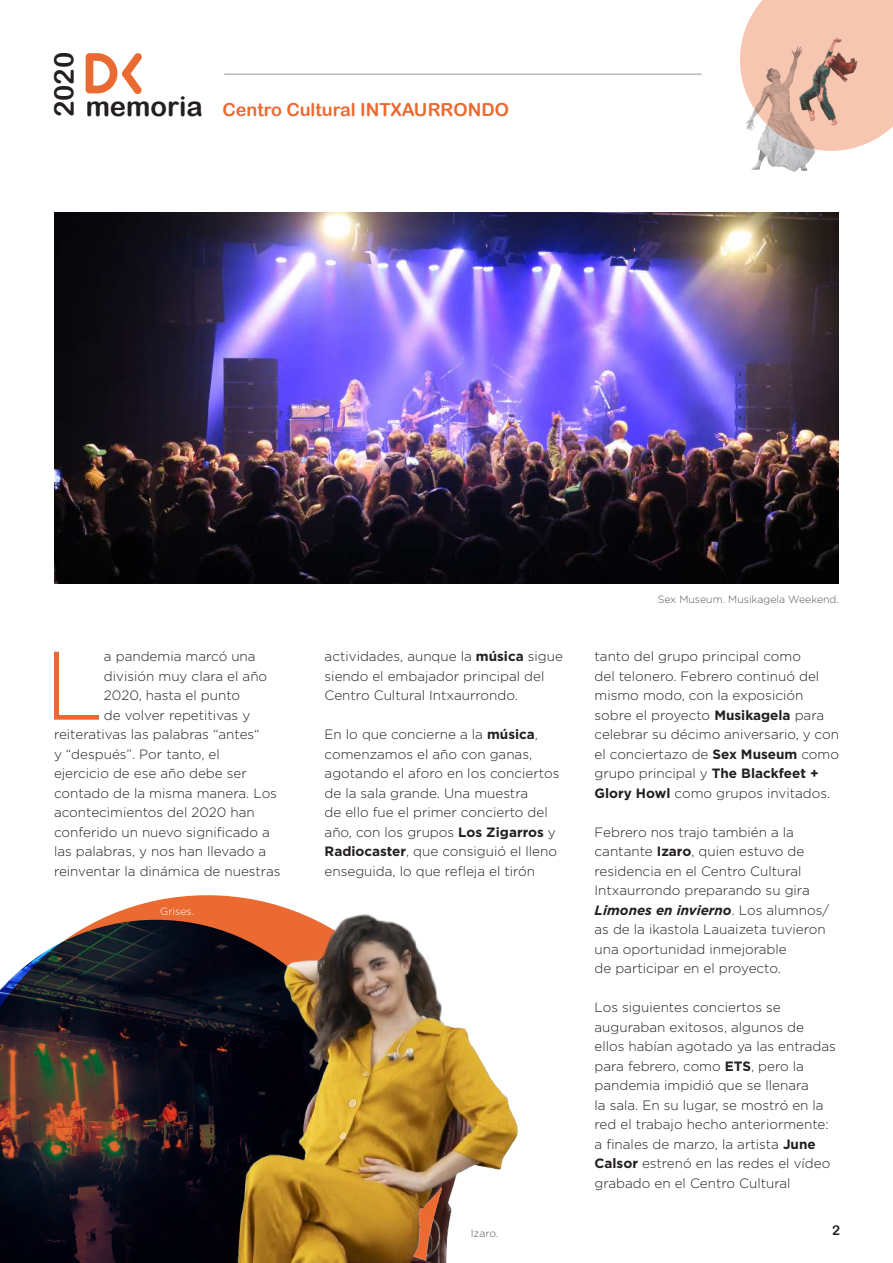
<style>
.page{position:relative;width:893px;height:1263px;background:#fff}
.page>*{position:absolute;margin:0;border:0;box-sizing:border-box;transform-origin:0 0}
.t1{font:300 97.05px "Gotham";color:#eb6a31}
.t2{font:27.45px "Arial Rounded MT Bold";color:#231f20}
.t3{font:18px "Arial Rounded MT Bold";color:#eb6a31}
.t4{font:300 13.5px/19.5px "Gotham";color:#231f20}
.t5{font:13.5px "Arial Rounded MT Bold";color:#231f20}
.t6{font:300 10.5px "Gotham";color:#57585a}
.t7{font:300 10.5px "Gotham";color:#fff}
.s1{font-size:27.45px;color:#231f20}
.s2{font-weight:700}
.s3{font-weight:700;font-style:italic}
</style>
<div class="page">
<svg style="left:742px;top:0;width:151px;height:151px;background:#f7cbb8"></svg>
<svg style="left:86px;top:53px;width:56px;height:41px"></svg>
<hr style="left:224px;top:74px;width:478px;height:1px;background:#939598">
<img style="left:740px;top:38px;width:79px;height:134px">
<img style="left:779px;top:19px;width:80px;height:112px">
<img style="left:54px;top:213px;width:785px;height:370px">
<img style="left:0;top:920px;width:146px;height:343px">
<img style="left:146px;top:895px;width:372px;height:368px">
<h2 class="t2" style="left:48px;top:117px;width:67px;rotate:-90deg">2020</h2>
<h3 class="t3" style="left:86px;top:99px;width:425px"><span class="s1">memoria</span> Centro Cultural INTXAURRONDO</h3>
<h1 class="t1" style="left:44px;top:624px;width:62px">L</h1>
<p class="t4" style="left:104px;top:646px;width:153px">a pandemia marcó una</p>
<p class="t4" style="left:104px;top:666px;width:165px">división muy clara el año</p>
<p class="t4" style="left:104px;top:685px;width:138px">2020, hasta el punto</p>
<p class="t4" style="left:104px;top:705px;width:148px">de volver repetitivas y</p>
<p class="t4" style="left:54px;top:724px;width:207px">reiterativas las palabras “antes“</p>
<p class="t4" style="left:54px;top:744px;width:167px">y “después”. Por tanto, el</p>
<p class="t4" style="left:54px;top:763px;width:194px">ejercicio de ese año debe ser</p>
<p class="t4" style="left:54px;top:783px;width:225px">contado de la misma manera. Los</p>
<p class="t4" style="left:54px;top:802px;width:202px">acontecimientos del 2020 han</p>
<p class="t4" style="left:54px;top:822px;width:217px">conferido un nuevo significado a</p>
<p class="t4" style="left:54px;top:841px;width:214px">las palabras, y nos han llevado a</p>
<p class="t4" style="left:54px;top:861px;width:228px">reinventar la dinámica de nuestras</p>
<p class="t7" style="left:160px;top:904px;width:36px">Grises.</p>
<p class="t4" style="left:325px;top:646px;width:240px">actividades, aunque la <span class="s2">música</span> sigue siendo el embajador principal del<br>Centro Cultural Intxaurrondo.</p>
<p class="t4" style="left:325px;top:724px;width:236px">En lo que concierne a la <span class="s2">música</span>, comenzamos el año con ganas, agotando el aforo en los conciertos de la sala grande. Una muestra<br>de ello fue el primer concierto del año, con los grupos <span class="s2">Los Zigarros</span> y<br><span class="s2">Radiocaster</span>, que consiguió el lleno enseguida, lo que refleja el tirón</p>
<p class="t6" style="left:471px;top:1226px;width:29px">Izaro.</p>
<p class="t6" style="left:658px;top:592px;width:183px">Sex Museum. Musikagela Weekend.</p>
<p class="t4" style="left:595px;top:646px;width:246px">tanto del grupo principal como<br>del telonero. Febrero continuó del mismo modo, con la exposición sobre el proyecto <span class="s2">Musikagela</span> para celebrar su décimo aniversario, y con el conciertazo de <span class="s2">Sex Museum</span> como grupo principal y <span class="s2">The Blackfeet + Glory Howl</span> como grupos invitados.</p>
<p class="t4" style="left:595px;top:822px;width:236px">Febrero nos trajo también a la cantante <span class="s2">Izaro</span>, quien estuvo de residencia en el Centro Cultural<br>Intxaurrondo preparando su gira<br><span class="s3">Limones en invierno</span>. Los alumnos/ as de la ikastola Lauaizeta tuvieron una oportunidad inmejorable<br>de participar en el proyecto.</p>
<p class="t4" style="left:595px;top:997px;width:243px">Los siguientes conciertos se auguraban exitosos, algunos de ellos habían agotado ya las entradas para febrero, como <span class="s2">ETS</span>, pero la pandemia impidió que se llenara<br>la sala. En su lugar, se mostró en la red el trabajo hecho anteriormente: a finales de marzo, la artista <span class="s2">June Calsor</span> estrenó en las redes el vídeo grabado en el Centro Cultural</p>
<p class="t5" style="left:832px;top:1222px;width:10px">2</p>
</div>
